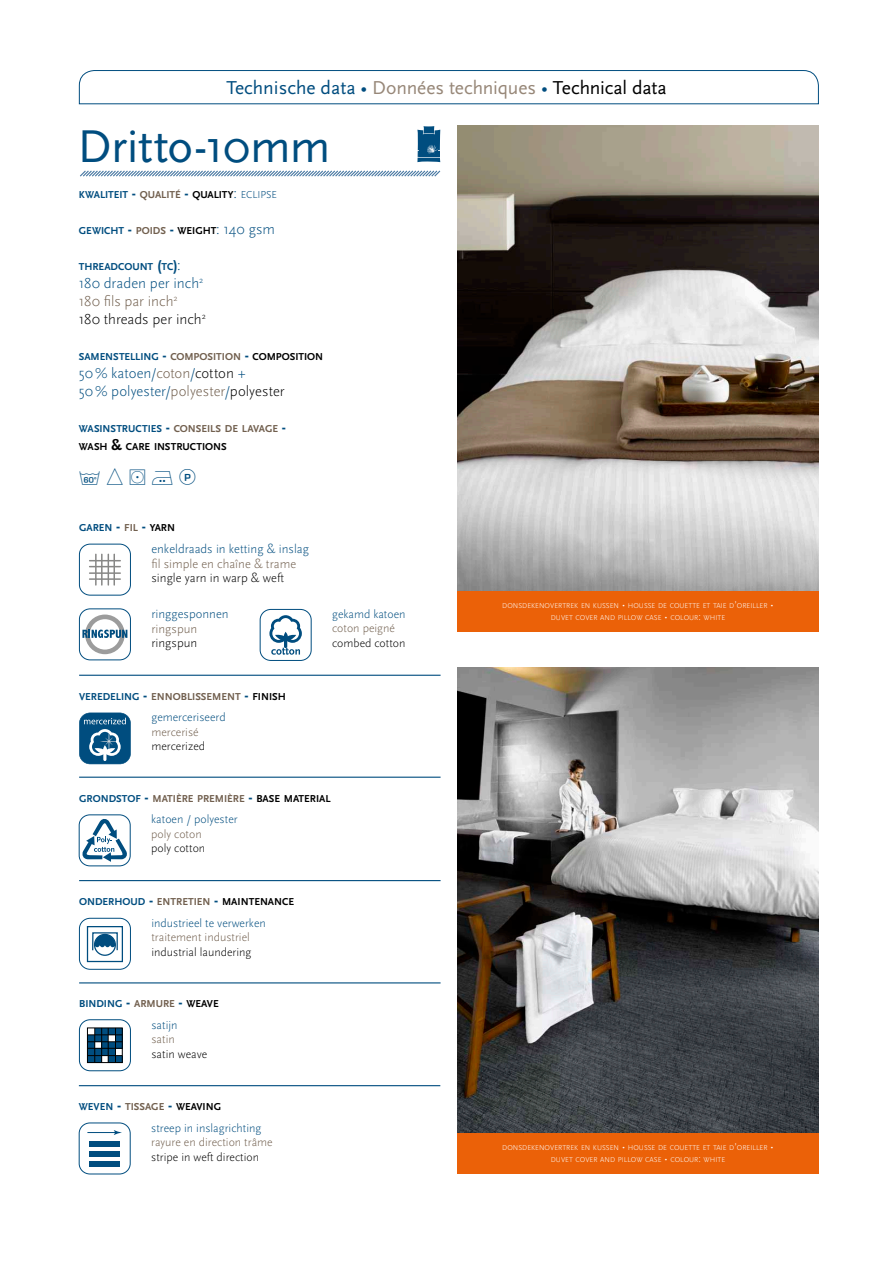
<style>
.page{position:relative;width:893px;height:1263px;background:#fff}
.page>*{position:absolute;margin:0;border:0;box-sizing:border-box;transform-origin:0 0}
.t1{font:48px "Scala Sans";letter-spacing:-.015em;color:#004d7f}
.t2{font:19.5px "Scala Sans";letter-spacing:-.005em;color:#978778}
.t3{font:300 15px/18px "Scala Sans";letter-spacing:.005em;color:#004d7f}
.t4{font:300 15px/18px "Scala Sans";letter-spacing:.005em;color:#000}
.t5{font:300 12.75px "Scala Sans";color:#004d7f}
.t6{font:300 12.75px "Scala Sans";color:#715f4e}
.t7{font:300 12.75px "Scala Sans";color:#000}
.t8{font:300 12px "Scala Sans";color:#004d7f}
.t9{font:300 12px "Scala Sans";color:#000}
.t10{font:300 12px "Scala Sans";color:#715f4e}
.t11{font:700 10.5px "Scala Sans";letter-spacing:-.005em;color:#004d7f}
.t12{font:700 10.5px "Scala Sans";color:#715f4e}
.t13{font:700 10.5px/18px "Scala Sans";color:#000}
.t14{font:300 7.35px/12px "Scala Sans";color:#fff;text-align:center}
.s1{color:#004d7f}
.s2{color:#000}
.s3{font-size:15px}
.s4{color:#715f4e}
.s5{font-weight:300;font-size:15px}
.s6{font-weight:300}
.s7{font-size:15px;color:#004d7f}
.s8{font-size:10.5px}
</style>
<div class="page">
<svg style="left:82px;top:614px;width:45px;height:40px"></svg>
<div style="left:79px;top:608px;width:52px;height:52px;border:1px solid #004d7f;border-radius:11px"></div>
<svg style="left:79px;top:70px;width:740px;height:35px"></svg>
<svg style="left:80px;top:170px;width:361px;height:7px"></svg>
<img style="left:457px;top:125px;width:362px;height:466px">
<img style="left:457px;top:667px;width:362px;height:466px">
<div style="left:457px;top:591px;width:362px;height:40px;background:#eb6108"></div>
<div style="left:457px;top:1133px;width:362px;height:40px;background:#eb6108"></div>
<svg style="left:417px;top:126px;width:23px;height:36px"></svg>
<hr style="left:79px;top:1085px;width:361px;height:1px;background:#004d7f">
<svg style="left:269px;top:615px;width:33px;height:40px"></svg>
<div style="left:260px;top:609px;width:51px;height:52px;border:1px solid #004d7f;border-radius:11px"></div>
<hr style="left:89px;top:572px;width:32px;height:2px;background:#878786">
<hr style="left:89px;top:578px;width:32px;height:2px;background:#878786">
<hr style="left:89px;top:566px;width:32px;height:1px;background:#878786">
<hr style="left:89px;top:560px;width:32px;height:1px;background:#878786">
<hr style="left:101px;top:554px;width:2px;height:32px;background:#878786">
<hr style="left:95px;top:554px;width:2px;height:32px;background:#878786">
<hr style="left:108px;top:554px;width:1px;height:32px;background:#878786">
<hr style="left:113px;top:554px;width:2px;height:32px;background:#878786">
<div style="left:79px;top:544px;width:52px;height:51px;border:1px solid #004d7f;border-radius:11px"></div>
<hr style="left:79px;top:675px;width:362px;height:1px;background:#004d7f">
<hr style="left:79px;top:777px;width:362px;height:1px;background:#004d7f">
<svg style="left:79px;top:713px;width:52px;height:51px"></svg>
<hr style="left:79px;top:880px;width:362px;height:1px;background:#004d7f">
<hr style="left:79px;top:982px;width:362px;height:1px;background:#004d7f">
<div style="left:79px;top:1019px;width:52px;height:52px;border:1px solid #004d7f;border-radius:11px"></div>
<div style="left:108px;top:1028px;width:7px;height:7px;background:#004d7f"></div>
<svg style="left:116px;top:1056px;width:5px;height:5px"></svg>
<div style="left:87px;top:1035px;width:8px;height:28px;background:#004d7f"></div>
<div style="left:95px;top:1028px;width:7px;height:14px;background:#004d7f"></div>
<div style="left:95px;top:1048px;width:7px;height:15px;background:#004d7f"></div>
<div style="left:102px;top:1028px;width:6px;height:27px;background:#004d7f"></div>
<div style="left:108px;top:1042px;width:7px;height:21px;background:#004d7f"></div>
<div style="left:115px;top:1028px;width:7px;height:20px;background:#004d7f"></div>
<hr style="left:87px;top:1034px;width:35px;height:1px;background:#000">
<hr style="left:87px;top:1041px;width:35px;height:1px;background:#000">
<hr style="left:87px;top:1048px;width:35px;height:1px;background:#000">
<hr style="left:87px;top:1055px;width:35px;height:1px;background:#000">
<hr style="left:94px;top:1028px;width:1px;height:35px;background:#000">
<hr style="left:101px;top:1028px;width:1px;height:35px;background:#000">
<hr style="left:108px;top:1028px;width:1px;height:35px;background:#000">
<hr style="left:115px;top:1028px;width:1px;height:35px;background:#000">
<div style="left:87px;top:1027px;width:36px;height:36px;border:1px solid #000"></div>
<div style="left:79px;top:1123px;width:51px;height:51px;border:1px solid #004d7f;border-radius:11px"></div>
<div style="left:90px;top:1141px;width:30px;height:5px;background:#004d7f"></div>
<div style="left:90px;top:1151px;width:30px;height:6px;background:#004d7f"></div>
<div style="left:90px;top:1162px;width:30px;height:5px;background:#004d7f"></div>
<svg style="left:87px;top:1130px;width:35px;height:5px"></svg>
<div style="left:79px;top:814px;width:51px;height:52px;border:1px solid #004d7f;border-radius:11px"></div>
<svg style="left:81px;top:817px;width:47px;height:45px"></svg>
<div style="left:79px;top:918px;width:52px;height:51px;border:1px solid #004d7f;border-radius:11px"></div>
<svg style="left:86px;top:926px;width:37px;height:37px"></svg>
<h2 class="t2" style="left:226px;top:77px;width:442px"><span class="s1">Technische data •</span> Données techniques <span class="s1">•</span> <span class="s2">Technical data</span></h2>
<h1 class="t1" style="left:78px;top:120px;width:255px">Dritto-10mm</h1>
<h3 class="t11" style="left:79px;top:189px;width:200px">KWALITEIT <span class="s3">-</span> <span class="s4">QUALITÉ</span> <span class="s3">-</span> <span class="s2">QUALITY</span><span class="s5">:</span> <span class="s6">ECLIPSE</span></h3>
<h3 class="t11" style="left:79px;top:225px;width:198px">GEWICHT <span class="s3">-</span> <span class="s4">POIDS</span> <span class="s3">-</span> <span class="s2">WEIGHT</span><span class="s5">: 140 gsm</span></h3>
<h3 class="t11" style="left:79px;top:261px;width:103px">THREADCOUNT <span class="s3">(</span>TC<span class="s3">)</span><span class="s5">:</span></h3>
<h3 class="t4" style="left:79px;top:274px;width:128px"><span class="s1">180 draden per inch</span><sup>2<br></sup><span class="s4">180 fils par inch</span><sup>2<br></sup>180 threads per inch<sup>2</sup></h3>
<h3 class="t11" style="left:79px;top:351px;width:246px">SAMENSTELLING <span class="s3">-</span> <span class="s4">COMPOSITION</span> <span class="s3">-</span> <span class="s2">COMPOSITION</span></h3>
<h3 class="t3" style="left:79px;top:364px;width:207px">50% katoen/<span class="s4">coton</span>/<span class="s2">cotton</span> +<br>50% polyester/<span class="s4">polyester</span>/<span class="s2">polyester</span></h3>
<h3 class="t13" style="left:79px;top:420px;width:209px"><span class="s1">WASINSTRUCTIES</span> <span class="s7">-</span> <span class="s4">CONSEILS DE LAVAGE</span> <span class="s7">-<br></span>WASH <span class="s3">&amp;</span> CARE INSTRUCTIONS</h3>
<h3 class="t11" style="left:79px;top:522px;width:97px">GAREN <span class="s3">-</span> <span class="s4">FIL</span> <span class="s3">-</span> <span class="s2">YARN</span></h3>
<h3 class="t5" style="left:151px;top:542px;width:159px">enkeldraads in ketting &amp; inslag</h3>
<h3 class="t6" style="left:151px;top:557px;width:146px">fil simple en chaîne &amp; trame</h3>
<h3 class="t7" style="left:151px;top:571px;width:134px">single yarn in warp &amp; weft</h3>
<h3 class="t5" style="left:151px;top:607px;width:79px">ringgesponnen</h3>
<h3 class="t6" style="left:151px;top:622px;width:47px">ringspun</h3>
<h3 class="t7" style="left:151px;top:636px;width:47px">ringspun</h3>
<h3 class="t12" style="left:79px;top:691px;width:208px"><span class="s1">VEREDELING</span> <span class="s7">-</span> ENNOBLISSEMENT <span class="s7">-</span> <span class="s2">FINISH</span></h3>
<h3 class="t8" style="left:151px;top:711px;width:76px">gemerceriseerd</h3>
<h3 class="t10" style="left:151px;top:725px;width:49px">mercerisé</h3>
<h3 class="t9" style="left:151px;top:740px;width:55px">mercerized</h3>
<h3 class="t8" style="left:332px;top:607px;width:75px">gekamd katoen</h3>
<h3 class="t10" style="left:332px;top:622px;width:64px">coton peigné</h3>
<h3 class="t9" style="left:332px;top:636px;width:75px">combed cotton</h3>
<h3 class="t12" style="left:79px;top:792px;width:253px"><span class="s1">GRONDSTOF</span> <span class="s7">-</span> MATIÈRE PREMIÈRE <span class="s7">-</span> <span class="s2">BASE MATERIAL</span></h3>
<h3 class="t8" style="left:151px;top:813px;width:88px">katoen / polyester</h3>
<h3 class="t10" style="left:151px;top:827px;width:52px">poly coton</h3>
<h3 class="t9" style="left:151px;top:842px;width:56px">poly cotton</h3>
<h3 class="t13" style="left:79px;top:893px;width:217px"><span class="s1">ONDERHOUD</span> <span class="s7">-</span> <span class="s4">ENTRETIEN</span> <span class="s7">-</span> MAINTENANCE</h3>
<h3 class="t8" style="left:151px;top:916px;width:116px">industrieel te verwerken</h3>
<h3 class="t10" style="left:151px;top:931px;width:100px">traitement industriel</h3>
<h3 class="t9" style="left:151px;top:945px;width:102px">industrial laundering</h3>
<h3 class="t11" style="left:79px;top:998px;width:141px">BINDING <span class="s3">-</span> <span class="s4">ARMURE</span> <span class="s3">-</span> <span class="s2">WEAVE</span></h3>
<h3 class="t8" style="left:151px;top:1018px;width:28px">satijn</h3>
<h3 class="t10" style="left:151px;top:1033px;width:25px">satin</h3>
<h3 class="t9" style="left:151px;top:1047px;width:57px">satin weave</h3>
<h3 class="t12" style="left:79px;top:1101px;width:144px"><span class="s1">WEVEN</span> <span class="s7">-</span> TISSAGE <span class="s7">-</span> <span class="s2">WEAVING</span></h3>
<h3 class="t8" style="left:151px;top:1121px;width:112px">streep in inslagrichting</h3>
<h3 class="t10" style="left:151px;top:1136px;width:123px">rayure en direction trâme</h3>
<h3 class="t9" style="left:151px;top:1150px;width:109px">stripe in weft direction</h3>
<p class="t14" style="left:502px;top:600px;width:273px">DONSDEKENOVERTREK EN KUSSEN <span class="s8">•</span> HOUSSE DE COUETTE ET TAIE D<span class="s8">’</span>OREILLER <span class="s8">•<br></span>DUVET COVER AND PILLOW CASE <span class="s8">•</span> COLOUR<span class="s8">:</span> WHITE</p>
<p class="t14" style="left:502px;top:1141px;width:273px">DONSDEKENOVERTREK EN KUSSEN <span class="s8">•</span> HOUSSE DE COUETTE ET TAIE D<span class="s8">’</span>OREILLER <span class="s8">•<br></span>DUVET COVER AND PILLOW CASE <span class="s8">•</span> COLOUR<span class="s8">:</span> WHITE</p>
</div>
